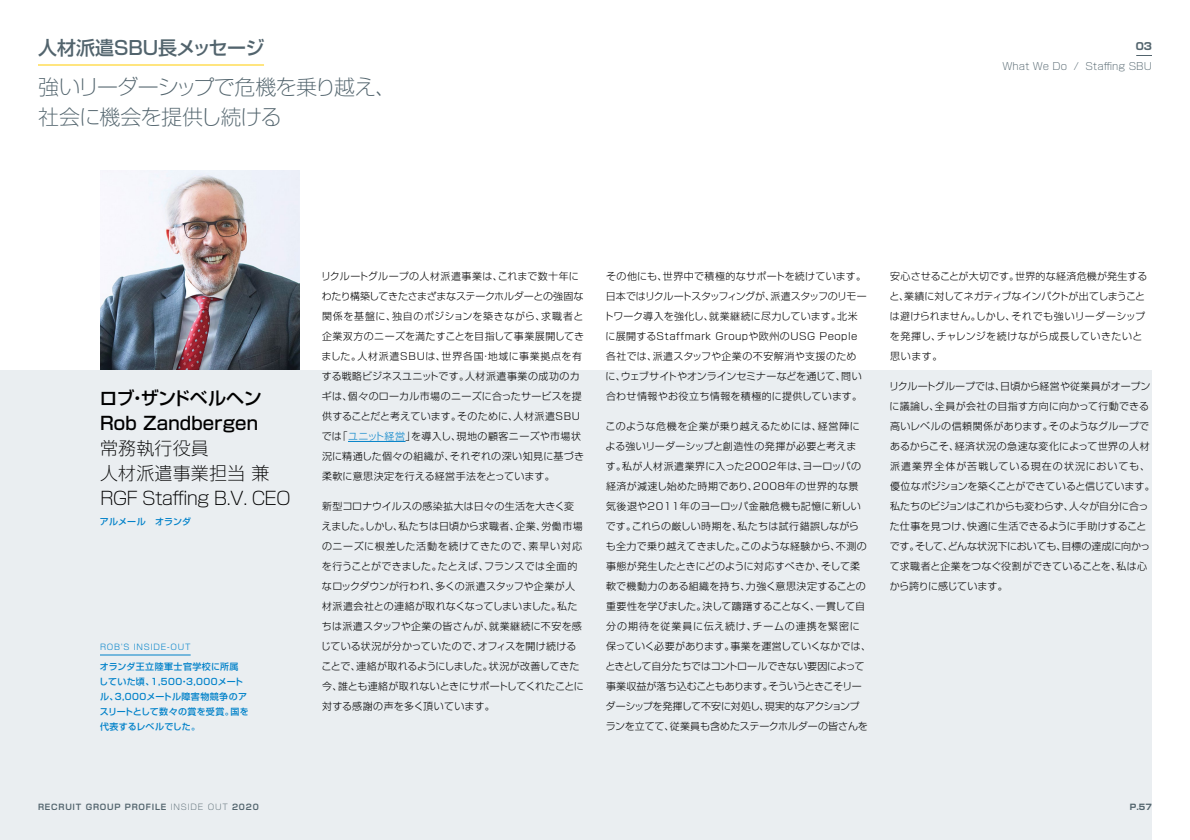
<style>
.page{position:relative;width:1190px;height:840px;background:#fff}
.page>*{position:absolute;margin:0;border:0;box-sizing:border-box;transform-origin:0 0}
.t1{font:300 expanded 21px/30px "Shin Go Pr 6 N";letter-spacing:-.03em;color:#52646d}
.t2{font:500 19px "Shin Go Pr 6 N";color:#52646d}
.t3{font:300 expanded 18px/25px "Shin Go Pr 6 N";letter-spacing:.01em;color:#000}
.t4{font:500 18px/25px "Shin Go Pr 6 N";letter-spacing:.01em;color:#000}
.t5{font:300 10px/20px "Shin Go Pr 6 N";letter-spacing:.02em;color:#000}
.t6{font:300 expanded 10px "Shin Go Pr 6 N";color:#52646d}
.t7{font:700 10px "Shin Go Pr 6 N";color:#52646d}
.t8{font:500 9px/15px "Shin Go Pr 6 N";letter-spacing:.03em;color:#0081c9}
.t9{font:500 9px "Shin Go Pr 6 N";letter-spacing:.005em;color:#0081c9}
.t10{font:700 8px "Shin Go Pr 6 N De";letter-spacing:.1em;color:#52646d}
.t11{font:300 8px "Shin Go Pr 6 N";letter-spacing:.1em;color:#0081c9}
.t12{font:700 8px "Shin Go Pr 6 N";color:#52646d}
.s1{font-family:"Shin Go Pr 6 N";font-weight:300;font-stretch:expanded}
.s2{color:#0081c9}
</style>
<div class="page">
<div style="left:0;top:370px;width:1152px;height:470px;background:#eaeef1"></div>
<svg style="left:1136px;top:55px;width:16px;height:1px"></svg>
<hr style="left:38px;top:64px;width:226px;height:2px;background:#fc0">
<hr style="left:348px;top:441px;width:58px;height:1px;background:#0081c9">
<img style="left:100px;top:170px;width:200px;height:200px">
<hr style="left:100px;top:655px;width:91px;height:1px;background:#0081c9">
<h2 class="t2" style="left:38px;top:32px;width:228px">人材派遣SBU長メッセージ</h2>
<h1 class="t1" style="left:38px;top:70px;width:360px">強いリーダーシップで危機を乗り越え、社会に機会を提供し続ける</h1>
<p class="t7" style="left:1136px;top:38px;width:18px">03</p>
<p class="t6" style="left:1003px;top:58px;width:151px">What We Do / Staffing SBU</p>
<h3 class="t4" style="left:99px;top:385px;width:164px">ロブ・ザンドベルヘン<br>Rob Zandbergen</h3>
<h3 class="t3" style="left:100px;top:434px;width:192px">常務執行役員<br>人材派遣事業担当 兼<br>RGF Staffing B.V. CEO</h3>
<p class="t9" style="left:100px;top:514px;width:93px">アルメール　オランダ</p>
<p class="t11" style="left:100px;top:640px;width:92px">ROB'S INSIDE-OUT</p>
<p class="t8" style="left:99px;top:659px;width:151px">オランダ王立陸軍士官学校に所属していた頃、1,500・3,000メートル、3,000メートル障害物競争のアスリートとして数々の賞を受賞。国を代表するレベルでした。</p>
<p class="t10" style="left:38px;top:800px;width:222px">RECRUIT GROUP PROFILE <span class="s1">INSIDE OUT</span> 2020</p>
<p class="t5" style="left:321px;top:265px;width:265px">リクルートグループの人材派遣事業は、これまで数十年にわたり構築してきたさまざまなステークホルダーとの強固な関係を基盤に、独自のポジションを築きながら、求職者と企業双方のニーズを満たすことを目指して事業展開してきました。人材派遣SBUは、世界各国・地域に事業拠点を有する戦略ビジネスユニットです。人材派遣事業の成功のカギは、個々のローカル市場のニーズに合ったサービスを提供することだと考えています。そのために、人材派遣SBUでは「<span class="s2">ユニット経営</span>」を導入し、現地の顧客ニーズや市場状況に精通した個々の組織が、それぞれの深い知見に基づき柔軟に意思決定を行える経営手法をとっています。</p>
<p class="t5" style="left:321px;top:495px;width:264px">新型コロナウイルスの感染拡大は日々の生活を大きく変えました。しかし、私たちは日頃から求職者、企業、労働市場のニーズに根差した活動を続けてきたので、素早い対応を行うことができました。たとえば、フランスでは全面的なロックダウンが行われ、多くの派遣スタッフや企業が人材派遣会社との連絡が取れなくなってしまいました。私たちは派遣スタッフや企業の皆さんが、就業継続に不安を感じている状況が分かっていたので、オフィスを開け続けることで、連絡が取れるようにしました。状況が改善してきた今、誰とも連絡が取れないときにサポートしてくれたことに対する感謝の声を多く頂いています。</p>
<p class="t5" style="left:604px;top:265px;width:264px">その他にも、世界中で積極的なサポートを続けています。日本ではリクルートスタッフィングが、派遣スタッフのリモートワーク導入を強化し、就業継続に尽力しています。北米に展開するStaffmark Groupや欧州のUSG People各社では、派遣スタッフや企業の不安解消や支援のために、ウェブサイトやオンラインセミナーなどを通じて、問い合わせ情報やお役立ち情報を積極的に提供しています。</p>
<p class="t5" style="left:605px;top:415px;width:267px">このような危機を企業が乗り越えるためには、経営陣による強いリーダーシップと創造性の発揮が必要と考えま<br>す。私が人材派遣業界に入った2002年は、ヨーロッパの経済が減速し始めた時期であり、2008年の世界的な景<br>気後退や2011年のヨーロッパ金融危機も記憶に新しいです。これらの厳しい時期を、私たちは試行錯誤しながらも全力で乗り越えてきました。このような経験から、不測の事態が発生したときにどのように対応すべきか、そして柔軟で機動力のある組織を持ち、力強く意思決定することの重要性を学びました。決して躊躇することなく、一貫して自分の期待を従業員に伝え続け、チームの連携を緊密に保っていく必要があります。事業を運営していくなかでは、ときとして自分たちではコントロールできない要因によって事業収益が落ち込むこともあります。そういうときこそリーダーシップを発揮して不安に対処し、現実的なアクションプランを立てて、従業員も含めたステークホルダーの皆さんを</p>
<p class="t5" style="left:889px;top:265px;width:259px">安心させることが大切です。世界的な経済危機が発生すると、業績に対してネガティブなインパクトが出てしまうことは避けられません。しかし、それでも強いリーダーシップを発揮し、チャレンジを続けながら成長していきたいと思います。</p>
<p class="t5" style="left:889px;top:375px;width:267px">リクルートグループでは、日頃から経営や従業員がオープンに議論し、全員が会社の目指す方向に向かって行動できる高いレベルの信頼関係があります。そのようなグループであるからこそ、経済状況の急速な変化によって世界の人材派遣業界全体が苦戦している現在の状況においても、優位なポジションを築くことができていると信じています。私たちのビジョンはこれからも変わらず、人々が自分に合った仕事を見つけ、快適に生活できるように手助けすることです。そして、どんな状況下においても、目標の達成に向かって求職者と企業をつなぐ役割ができていることを、私は心から誇りに感じています。</p>
<p class="t12" style="left:1130px;top:801px;width:24px">P.57</p>
</div>
